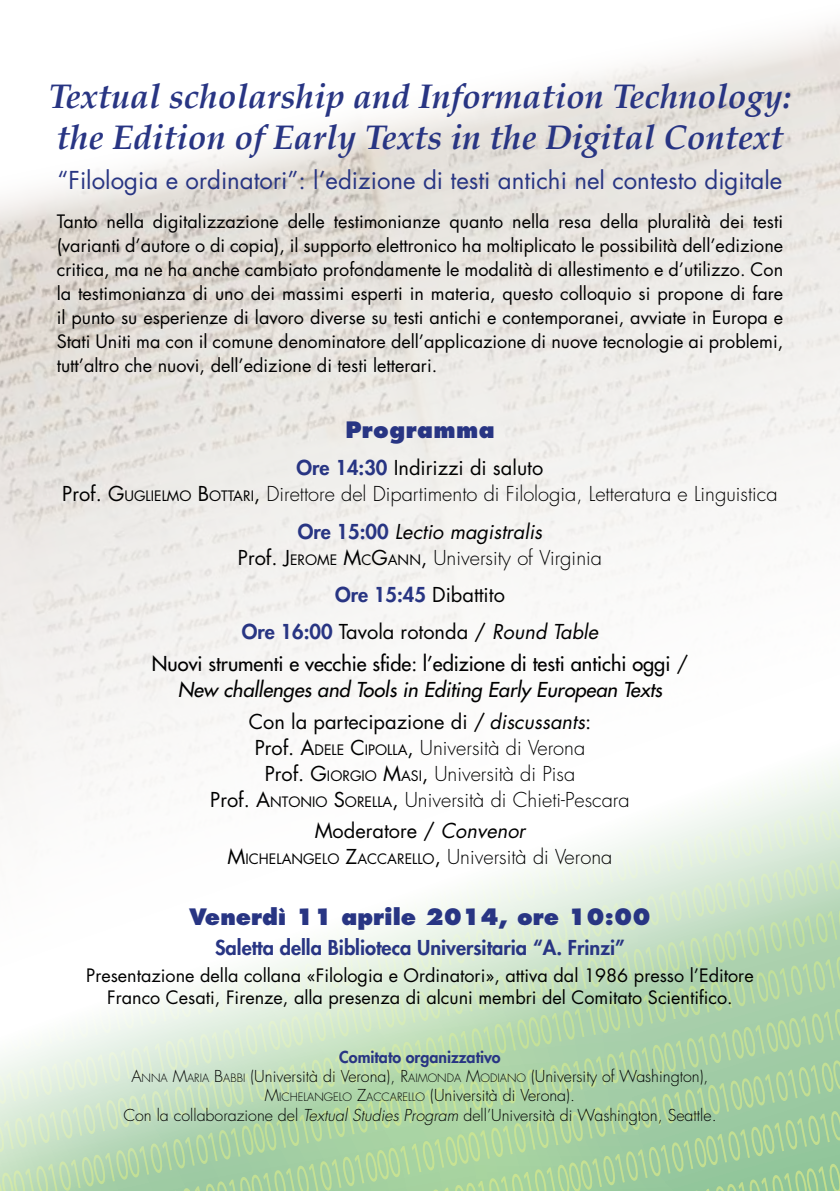
<style>
.page{position:relative;width:840px;height:1191px;background:#fff}
.page>*{position:absolute;margin:0;border:0;box-sizing:border-box;transform-origin:0 0}
.t1{font:italic 700 34px/40.8px "Palatino";color:#283583}
.t2{font:24px "Futura";color:#283583}
.t3{font:800 22px "Futura";color:#283583}
.t4{font:800 22px "Futura";letter-spacing:.02em;color:#283583}
.t5{font:300 20px/26px "Futura";color:#000;text-align:center}
.t6{font:20px/26px "Futura";color:#000;text-align:center}
.t7{font:20px/37.4px "Futura";color:#000;text-align:center}
.t8{font:800 20px "Futura";color:#283583}
.t9{font:18px/24px "Futura";color:#000;text-align:justify}
.t10{font:300 16px/19.2px "Futura";color:#000;text-align:center}
.t11{font:14px "Futura";color:#000}
.s1{font-weight:800;color:#283583}
.s2{font-weight:400}
.s3{font-weight:400;font-size:14px}
.s4{font-weight:400;font-style:italic}
.s5{font-style:italic}
.s6{font-style:inherit}
.s7{font-size:20px}
.s8{font-weight:300;font-size:20px}
.s9{font-size:11.2px}
</style>
<div class="page">
<svg style="left:0;top:997px;width:839px;height:194px;background:#b9d9b3"></svg>
<img style="left:0;top:25px;width:839px;height:972px">
<h1 class="t1" style="left:49px;top:76px;width:743px">Textual scholarship and Information Technology: the Edition of Early Texts in the Digital Context</h1>
<h2 class="t2" style="left:57px;top:165px;width:726px">“Filologia e ordinatori”: l’edizione di testi antichi nel contesto digitale</h2>
<p class="t9" style="left:57px;top:210px;width:727px">Tanto nella digitalizzazione delle testimonianze quanto nella resa della pluralità dei testi (varianti d’autore o di copia), il supporto elettronico ha moltiplicato le possibilità dell’edizione critica, ma ne ha anche cambiato profondamente le modalità di allestimento e d’utilizzo. Con la testimonianza di uno dei massimi esperti in materia, questo colloquio si propone di fare il punto su esperienze di lavoro diverse su testi antichi e contemporanei, avviate in Europa e Stati Uniti ma con il comune denominatore dell’applicazione di nuove tecnologie ai problemi, tutt’altro che nuovi, dell’edizione di testi letterari.</p>
<p class="t4" style="left:345px;top:415px;width:151px">Programma</p>
<p class="t5" style="left:62px;top:455px;width:716px"><span class="s1">Ore 14:30</span> <span class="s2">Indirizzi di saluto<br>Prof.</span> <span class="s2">G</span><span class="s3">UGLIELMO</span> <span class="s2">B</span><span class="s3">OTTARI</span><span class="s2">,</span> Direttore del Dipartimento di Filologia, Letteratura e Linguistica</p>
<p class="t5" style="left:238px;top:519px;width:365px"><span class="s1">Ore 15:00</span> <span class="s4">Lectio magistralis<br></span><span class="s2">Prof.</span> <span class="s2">J</span><span class="s3">EROME</span> <span class="s2">M</span><span class="s3">C</span><span class="s2">G</span><span class="s3">ANN</span><span class="s2">,</span> University of Virginia</p>
<p class="t7" style="left:242px;top:576px;width:357px"><span class="s1">Ore 15:45</span> Dibattito<br><span class="s1">Ore 16:00</span> Tavola rotonda / <span class="s5">Round Table</span></p>
<p class="t6" style="left:152px;top:650px;width:537px">Nuovi strumenti e vecchie sfide: l’edizione di testi antichi oggi <span class="s6">/<br></span><span class="s5">New challenges and Tools in Editing Early European Texts</span></p>
<p class="t5" style="left:210px;top:709px;width:420px"><span class="s2">Con la partecipazione di /</span> <span class="s4">discussants</span><span class="s2">:<br>Prof.</span> <span class="s2">A</span><span class="s3">DELE</span> <span class="s2">C</span><span class="s3">IPOLLA</span><span class="s2">,</span> Università di Verona<br><span class="s2">Prof.</span> <span class="s2">G</span><span class="s3">IORGIO</span> <span class="s2">M</span><span class="s3">ASI</span><span class="s2">,</span> Università di Pisa<br><span class="s2">Prof.</span> <span class="s2">A</span><span class="s3">NTONIO</span> <span class="s2">S</span><span class="s3">ORELLA</span><span class="s2">,</span> Università di Chieti-Pescara</p>
<p class="t7" style="left:314px;top:812px;width:212px">Moderatore / <span class="s5">Convenor</span></p>
<p class="t11" style="left:227px;top:850px;width:386px"><span class="s7">M</span>ICHELANGELO <span class="s7">Z</span>ACCARELLO<span class="s7">,</span> <span class="s8">Università di Verona</span></p>
<p class="t3" style="left:189px;top:903px;width:462px">Venerdì 11 aprile 2014, ore 10:00</p>
<p class="t8" style="left:215px;top:935px;width:411px">Saletta della Biblioteca Universitaria “A. Frinzi”</p>
<p class="t9" style="left:86px;top:965px;width:668px;line-height:21.6px;text-align:center">Presentazione della collana «Filologia e Ordinatori», attiva dal 1986 presso l’Editore<br>Franco Cesati, Firenze, alla presenza di alcuni membri del Comitato Scientifico.</p>
<p class="t10" style="left:123px;top:1048px;width:594px"><span class="s1">Comitato organizzativo<br></span><span class="s6">A</span><span class="s9">NNA</span> <span class="s6">M</span><span class="s9">ARIA</span> <span class="s6">B</span><span class="s9">ABBI</span> (Università di Verona), <span class="s6">R</span><span class="s9">AIMONDA</span> <span class="s6">M</span><span class="s9">ODIANO</span> (University of Washington), <span class="s6">M</span><span class="s9">ICHELANGELO</span> <span class="s6">Z</span><span class="s9">ACCARELLO</span> (Università di Verona).<br>Con la collaborazione del <span class="s5">Textual Studies Program</span> dell’Università di Washington, Seattle.</p>
</div>
